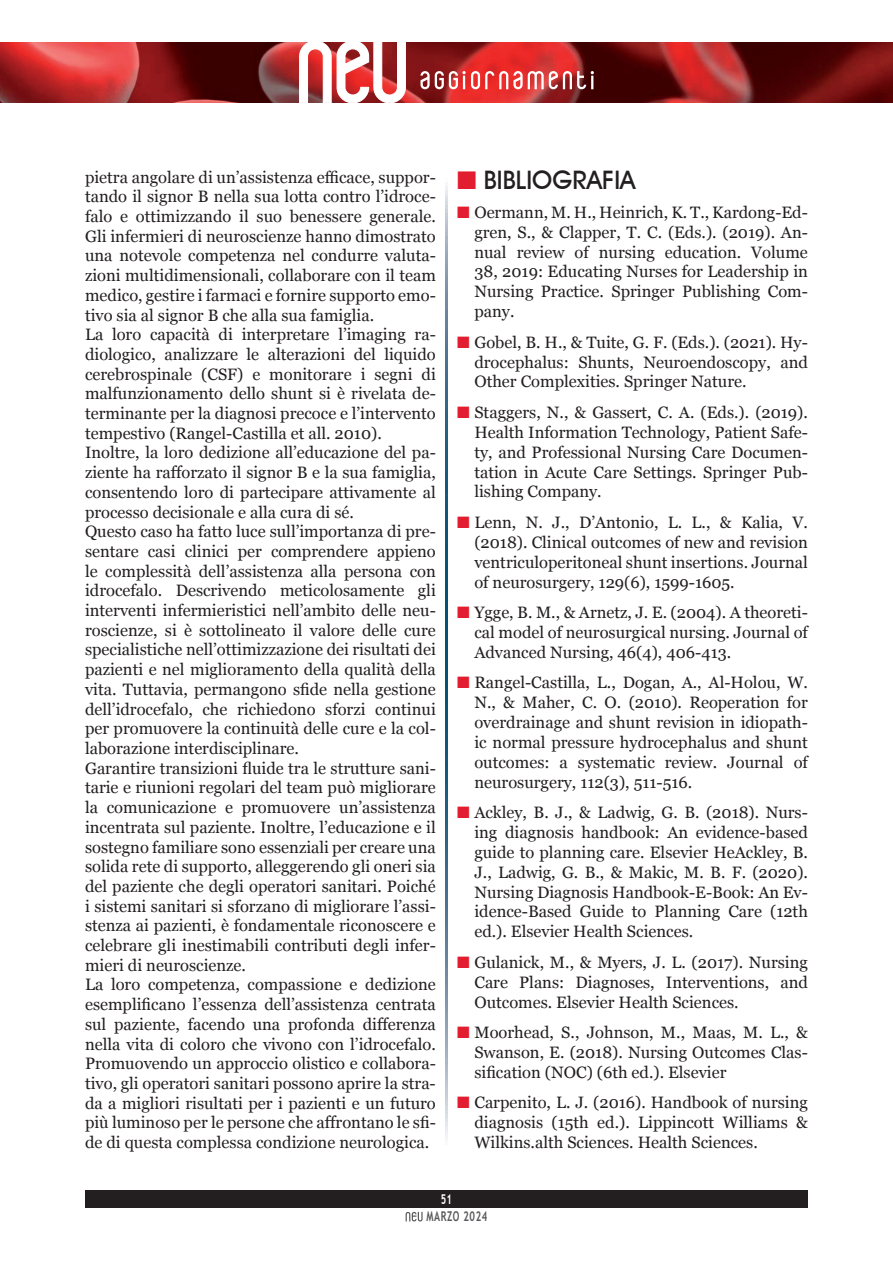
<style>
.page{position:relative;width:893px;height:1263px;background:#fff}
.page>*{position:absolute;margin:0;border:0;box-sizing:border-box;transform-origin:0 0}
.t1{font:500 25.5px "Avant Garde IT Cby BT";color:#231f20}
.t2{font:16.5px/19.6px "Georgia";color:#231f20;text-align:justify}
.t3{font:700 13.5px "Trebuchet MS";letter-spacing:.06em;color:#57585a;scale:.7 1}
.t4{font:700 13.5px "Trebuchet MS";color:#fff;scale:.7 1}
.s1{color:#e21d2f}
</style>
<div class="page">
<img style="left:0;top:43px;width:893px;height:59px">
<svg style="left:420px;top:71px;width:174px;height:18px"></svg>
<svg style="left:299px;top:42px;width:107px;height:61px"></svg>
<div style="left:85px;top:1191px;width:723px;height:17px;background:#231f20"></div>
<svg style="left:406px;top:1212px;width:17px;height:9px"></svg>
<p class="t2" style="left:85px;top:166px;width:352px;text-align:left">pietra angolare di un’assistenza efficace, suppor&shy;tando il signor B nella sua lotta contro l’idroce&shy;falo e ottimizzando il suo benessere generale.<br>Gli infermieri di neuroscienze hanno dimostrato una notevole competenza nel condurre valuta&shy;zioni multidimensionali, collaborare con il team medico, gestire i farmaci e fornire supporto emo&shy;tivo sia al signor B che alla sua famiglia.<br>La loro capacità di interpretare l’imaging ra&shy;diologico, analizzare le alterazioni del liquido cerebrospinale (CSF) e monitorare i segni di malfunzionamento dello shunt si è rivelata de&shy;terminante per la diagnosi precoce e l’intervento tempestivo (Rangel-Castilla et all. 2010).<br>Inoltre, la loro dedizione all’educazione del pa&shy;ziente ha rafforzato il signor B e la sua famiglia, consentendo loro di partecipare attivamente al processo decisionale e alla cura di sé.<br>Questo caso ha fatto luce sull’importanza di pre&shy;sentare casi clinici per comprendere appieno le complessità dell’assistenza alla persona con idrocefalo. Descrivendo meticolosamente gli interventi infermieristici nell’ambito delle neu&shy;roscienze, si è sottolineato il valore delle cure specialistiche nell’ottimizzazione dei risultati dei pazienti e nel miglioramento della qualità della vita. Tuttavia, permangono sfide nella gestione dell’idrocefalo, che richiedono sforzi continui per promuovere la continuità delle cure e la col&shy;laborazione interdisciplinare.<br>Garantire transizioni fluide tra le strutture sani&shy;tarie e riunioni regolari del team può migliorare la comunicazione e promuovere un’assistenza incentrata sul paziente. Inoltre, l’educazione e il sostegno familiare sono essenziali per creare una solida rete di supporto, alleggerendo gli oneri sia del paziente che degli operatori sanitari. Poiché i sistemi sanitari si sforzano di migliorare l’assi&shy;stenza ai pazienti, è fondamentale riconoscere e celebrare gli inestimabili contributi degli infer&shy;mieri di neuroscienze.<br>La loro competenza, compassione e dedizione esemplificano l’essenza dell’assistenza centrata sul paziente, facendo una profonda differenza nella vita di coloro che vivono con l’idrocefalo.<br>Promuovendo un approccio olistico e collabora&shy;tivo, gli operatori sanitari possono aprire la stra&shy;da a migliori risultati per i pazienti e un futuro più luminoso per le persone che affrontano le sfi&shy;de di questa complessa condizione neurologica.</p>
<h1 class="t1" style="left:457px;top:165px;width:180px"><span class="s1">■</span> BIBLIOGRAFIA</h1>
<p class="t2" style="left:474px;top:202px;width:335px;text-indent:-17px"><span class="s1">■</span> Oermann, M. H., Heinrich, K. T., Kardong-Ed&shy;gren, S., &amp; Clapper, T. C. (Eds.). (2019). An&shy;nual review of nursing education. Volume 38, 2019: Educating Nurses for Leadership in Nursing Practice. Springer Publishing Com&shy;pany.</p>
<p class="t2" style="left:474px;top:331px;width:335px;text-indent:-17px"><span class="s1">■</span> Gobel, B. H., &amp; Tuite, G. F. (Eds.). (2021). Hy&shy;drocephalus: Shunts, Neuroendoscopy, and Other Complexities. Springer Nature.</p>
<p class="t2" style="left:474px;top:402px;width:335px;text-indent:-17px"><span class="s1">■</span> Staggers, N., &amp; Gassert, C. A. (Eds.). (2019).<br>Health Information Technology, Patient Safe&shy;ty, and Professional Nursing Care Documen&shy;tation in Acute Care Settings. Springer Pub&shy;lishing Company.</p>
<p class="t2" style="left:474px;top:512px;width:335px;text-indent:-17px"><span class="s1">■</span> Lenn, N. J., D’Antonio, L. L., &amp; Kalia, V. (2018). Clinical outcomes of new and revision ventriculoperitoneal shunt insertions. Journal of neurosurgery, 129(6), 1599-1605.</p>
<p class="t2" style="left:474px;top:602px;width:335px;text-indent:-17px"><span class="s1">■</span> Ygge, B. M., &amp; Arnetz, J. E. (2004). A theoreti&shy;cal model of neurosurgical nursing. Journal of Advanced Nursing, 46(4), 406-413.</p>
<p class="t2" style="left:474px;top:672px;width:335px;text-indent:-17px"><span class="s1">■</span> Rangel-Castilla, L., Dogan, A., Al-Holou, W.<br>N., &amp; Maher, C. O. (2010). Reoperation for overdrainage and shunt revision in idiopath&shy;ic normal pressure hydrocephalus and shunt outcomes: a systematic review. Journal of neurosurgery, 112(3), 511-516.</p>
<p class="t2" style="left:474px;top:802px;width:335px;text-indent:-17px"><span class="s1">■</span> Ackley, B. J., &amp; Ladwig, G. B. (2018). Nurs&shy;ing diagnosis handbook: An evidence-based guide to planning care. Elsevier HeAckley, B.<br>J., Ladwig, G. B., &amp; Makic, M. B. F. (2020).<br>Nursing Diagnosis Handbook-E-Book: An Ev&shy;idence-Based Guide to Planning Care (12th ed.). Elsevier Health Sciences.</p>
<p class="t2" style="left:474px;top:951px;width:335px;text-indent:-17px"><span class="s1">■</span> Gulanick, M., &amp; Myers, J. L. (2017). Nursing Care Plans: Diagnoses, Interventions, and Outcomes. Elsevier Health Sciences.</p>
<p class="t2" style="left:474px;top:1022px;width:335px;text-indent:-17px"><span class="s1">■</span> Moorhead, S., Johnson, M., Maas, M. L., &amp; Swanson, E. (2018). Nursing Outcomes Clas&shy;sification (NOC) (6th ed.). Elsevier</p>
<p class="t2" style="left:474px;top:1092px;width:335px;text-indent:-17px"><span class="s1">■</span> Carpenito, L. J. (2016). Handbook of nursing diagnosis (15th ed.). Lippincott Williams &amp; Wilkins.alth Sciences. Health Sciences.</p>
<p class="t4" style="left:441px;top:1191px;width:17px">51</p>
<p class="t3" style="left:427px;top:1208px;width:88px">MARZO 2024</p>
</div>
